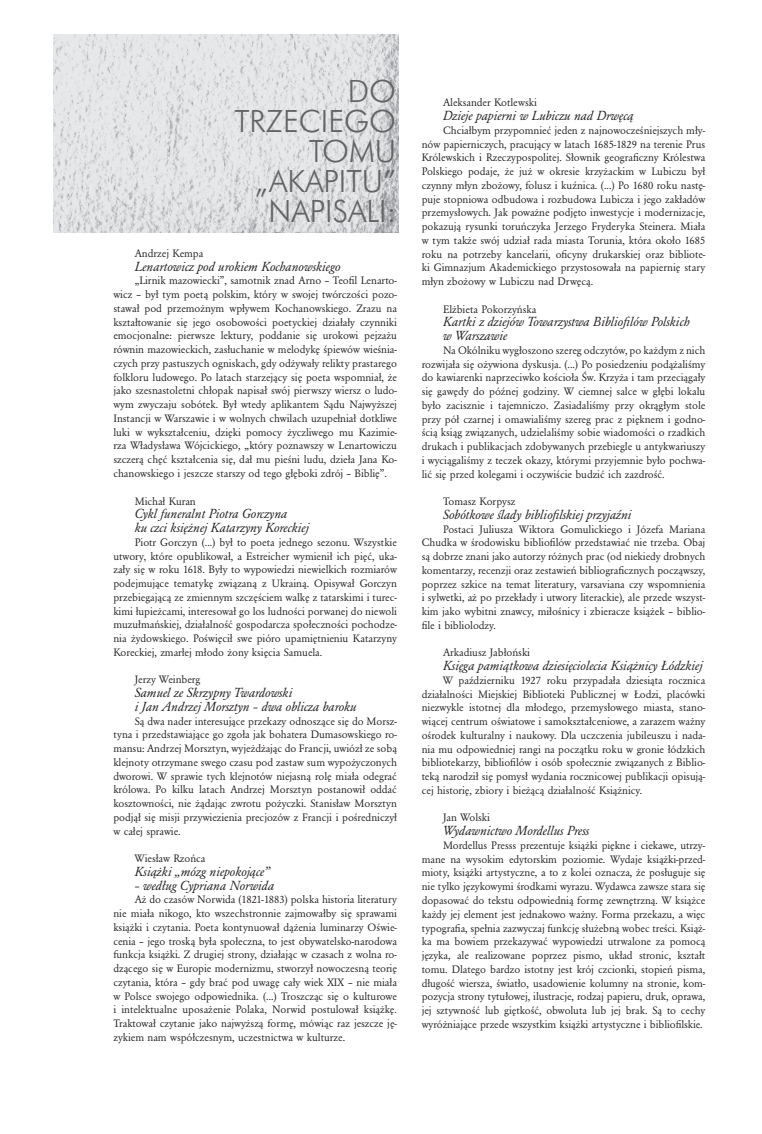
<style>
.page{position:relative;width:762px;height:1134px;background:#fff}
.page>*{position:absolute;margin:0;border:0;box-sizing:border-box;transform-origin:0 0}
.t1{font:30px/30px "Futura Lt PL";color:#636366;text-align:right}
.t2{font:italic 13.75px/13.8px "Garamond URWTOT";color:#231f20}
.t3{font:11.25px/13.8px "Garamond URWTOT";color:#231f20;text-align:justify}
</style>
<div class="page">
<img style="left:53px;top:35px;width:346px;height:197px">
<h1 class="t1" style="left:234px;top:75px;width:163px">DO<br>TRZECIEGO<br>TOMU „AKAPITU”<br>NAPISALI:</h1>
<p class="t3" style="left:135px;top:246px;width:70px">Andrzej Kempa</p>
<p class="t2" style="left:135px;top:259px;width:207px">Lenartowicz pod urokiem Kochanowskiego</p>
<p class="t3" style="left:113px;top:274px;width:285px;text-indent:21px">„Lirnik mazowiecki”, samotnik znad Arno – Teofil Lenarto&shy;wicz – był tym poetą polskim, który w swojej twórczości pozo&shy;stawał pod przemożnym wpływem Kochanowskiego. Zrazu na kształtowanie się jego osobowości poetyckiej działały czynniki emocjonalne: pierwsze lektury, poddanie się urokowi pejzażu równin mazowieckich, zasłuchanie w melodykę śpiewów wieśnia&shy;czych przy pastuszych ogniskach, gdy odżywały relikty prastarego folkloru ludowego. Po latach starzejący się poeta wspomniał, że jako szesnastoletni chłopak napisał swój pierwszy wiersz o ludo&shy;wym zwyczaju sobótek. Był wtedy aplikantem Sądu Najwyższej Instancji w Warszawie i w wolnych chwilach uzupełniał dotkliwe luki w wykształceniu, dzięki pomocy życzliwego mu Kazimie&shy;rza Władysława Wójcickiego, „który poznawszy w Lenartowiczu szczerą chęć kształcenia się, dał mu pieśni ludu, dzieła Jana Ko&shy;chanowskiego i jeszcze starszy od tego głęboki zdrój – Biblię”.</p>
<p class="t3" style="left:135px;top:494px;width:63px">Michał Kuran</p>
<p class="t2" style="left:135px;top:507px;width:176px">Cykl funeralnt Piotra Gorczyna<br>ku czci księżnej Katarzyny Koreckiej</p>
<p class="t3" style="left:113px;top:535px;width:285px;text-indent:21px">Piotr Gorczyn (...) był to poeta jednego sezonu. Wszystkie utwory, które opublikował, a Estreicher wymienił ich pięć, uka&shy;zały się w roku 1618. Były to wypowiedzi niewielkich rozmiarów podejmujące tematykę związaną z Ukrainą. Opisywał Gorczyn przebiegającą ze zmiennym szczęściem walkę z tatarskimi i turec&shy;kimi łupieżcami, interesował go los ludności porwanej do niewoli muzułmańskiej, działalność gospodarcza społeczności pochodze&shy;nia żydowskiego. Poświęcił swe pióro upamiętnieniu Katarzyny Koreckiej, zmarłej młodo żony księcia Samuela.</p>
<p class="t3" style="left:135px;top:673px;width:67px">Jerzy Weinberg</p>
<p class="t2" style="left:135px;top:686px;width:224px">Samuel ze Skrzypny Twardowski<br>i Jan Andrzej Morsztyn – dwa oblicza baroku</p>
<p class="t3" style="left:113px;top:714px;width:285px;text-indent:21px">Są dwa nader interesujące przekazy odnoszące się do Morsz&shy;tyna i przedstawiające go zgoła jak bohatera Dumasowskiego ro&shy;mansu: Andrzej Morsztyn, wyjeżdżając do Francji, uwiózł ze sobą klejnoty otrzymane swego czasu pod zastaw sum wypożyczonych dworowi. W sprawie tych klejnotów niejasną rolę miała odegrać królowa. Po kilku latach Andrzej Morsztyn postanowił oddać kosztowności, nie żądając zwrotu pożyczki. Stanisław Morsztyn podjął się misji przywiezienia precjozów z Francji i pośredniczył w całej sprawie.</p>
<p class="t3" style="left:135px;top:851px;width:72px">Wiesław Rzońca</p>
<p class="t2" style="left:135px;top:864px;width:137px">Książki „mózg niepokojące”</p>
<p class="t2" style="left:135px;top:878px;width:141px">– według Cypriana Norwida</p>
<p class="t3" style="left:113px;top:893px;width:285px;text-indent:21px">Aż do czasów Norwida (1821-1883) polska historia literatury nie miała nikogo, kto wszechstronnie zajmowałby się sprawami książki i czytania. Poeta kontynuował dążenia luminarzy Oświe&shy;cenia – jego troską była społeczna, to jest obywatelsko-narodowa funkcja książki. Z drugiej strony, działając w czasach z wolna ro&shy;dzącego się w Europie modernizmu, stworzył nowoczesną teorię czytania, która – gdy brać pod uwagę cały wiek XIX – nie miała w Polsce swojego odpowiednika. (...) Troszcząc się o kulturowe i intelektualne uposażenie Polaka, Norwid postulował książkę.<br>Traktował czytanie jako najwyższą formę, mówiąc raz jeszcze ję&shy;zykiem nam współczesnym, uczestnictwa w kulturze.</p>
<p class="t3" style="left:443px;top:96px;width:95px">Aleksander Kotlewski</p>
<p class="t2" style="left:443px;top:109px;width:192px">Dzieje papierni w Lubiczu nad Drwęcą</p>
<p class="t3" style="left:422px;top:123px;width:285px;text-indent:21px">Chciałbym przypomnieć jeden z najnowocześniejszych mły&shy;nów papierniczych, pracujący w latach 1685-1829 na terenie Prus Królewskich i Rzeczypospolitej. Słownik geograficzny Królestwa Polskiego podaje, że już w okresie krzyżackim w Lubiczu był czynny młyn zbożowy, folusz i kuźnica. (...) Po 1680 roku nastę&shy;puje stopniowa odbudowa i rozbudowa Lubicza i jego zakładów przemysłowych. Jak poważne podjęto inwestycje i modernizacje, pokazują rysunki toruńczyka Jerzego Fryderyka Steinera. Miała w tym także swój udział rada miasta Torunia, która około 1685 roku na potrzeby kancelarii, oficyny drukarskiej oraz bibliote&shy;ki Gimnazjum Akademickiego przystosowała na papiernię stary młyn zbożowy w Lubiczu nad Drwęcą.</p>
<p class="t3" style="left:443px;top:302px;width:95px">Elżbieta Pokorzyńska</p>
<p class="t2" style="left:443px;top:315px;width:248px">Kartki z dziejów Towarzystwa Bibliofilów Polskich w Warszawie</p>
<p class="t3" style="left:422px;top:343px;width:285px;text-indent:21px">Na Okólniku wygłoszono szereg odczytów, po każdym z nich rozwijała się ożywiona dyskusja. (...) Po posiedzeniu podążaliśmy do kawiarenki naprzeciwko kościoła Św. Krzyża i tam przeciągały się gawędy do późnej godziny. W ciemnej salce w głębi lokalu było zacisznie i tajemniczo. Zasiadaliśmy przy okrągłym stole przy pół czarnej i omawialiśmy szereg prac z pięknem i godno&shy;ścią ksiąg związanych, udzielaliśmy sobie wiadomości o rzadkich drukach i publikacjach zdobywanych przebiegle u antykwariuszy i wyciągaliśmy z teczek okazy, którymi przyjemnie było pochwa&shy;lić się przed kolegami i oczywiście budzić ich zazdrość.</p>
<p class="t3" style="left:443px;top:495px;width:74px">Tomasz Korpysz</p>
<p class="t2" style="left:443px;top:508px;width:190px">Sobótkowe ślady bibliofilskiej przyjaźni</p>
<p class="t3" style="left:422px;top:522px;width:285px;text-indent:21px">Postaci Juliusza Wiktora Gomulickiego i Józefa Mariana Chudka w środowisku bibliofilów przedstawiać nie trzeba. Obaj są dobrze znani jako autorzy różnych prac (od niekiedy drobnych komentarzy, recenzji oraz zestawień bibliograficznych począwszy, poprzez szkice na temat literatury, varsaviana czy wspomnienia i sylwetki, aż po przekłady i utwory literackie), ale przede wszyst&shy;kim jako wybitni znawcy, miłośnicy i zbieracze książek – biblio&shy;file i bibliolodzy.</p>
<p class="t3" style="left:443px;top:646px;width:89px">Arkadiusz Jabłoński</p>
<p class="t2" style="left:443px;top:659px;width:261px">Księga pamiątkowa dziesięciolecia Książnicy Łódzkiej</p>
<p class="t3" style="left:422px;top:673px;width:285px;text-indent:21px">W październiku 1927 roku przypadała dziesiąta rocznica działalności Miejskiej Biblioteki Publicznej w Łodzi, placówki niezwykle istotnej dla młodego, przemysłowego miasta, stano&shy;wiącej centrum oświatowe i samokształceniowe, a zarazem ważny ośrodek kulturalny i naukowy. Dla uczczenia jubileuszu i nada&shy;nia mu odpowiedniej rangi na początku roku w gronie łódzkich bibliotekarzy, bibliofilów i osób społecznie związanych z Biblio&shy;teką narodził się pomysł wydania rocznicowej publikacji opisują&shy;cej historię, zbiory i bieżącą działalność Książnicy.</p>
<p class="t3" style="left:443px;top:811px;width:48px">Jan Wolski</p>
<p class="t2" style="left:443px;top:824px;width:148px">Wydawnictwo Mordellus Press</p>
<p class="t3" style="left:422px;top:838px;width:285px;text-indent:21px">Mordellus Presss prezentuje książki piękne i ciekawe, utrzy&shy;mane na wysokim edytorskim poziomie. Wydaje książki-przed&shy;mioty, książki artystyczne, a to z kolei oznacza, że posługuje się nie tylko językowymi środkami wyrazu. Wydawca zawsze stara się dopasować do tekstu odpowiednią formę zewnętrzną. W książce każdy jej element jest jednakowo ważny. Forma przekazu, a więc typografia, spełnia zazwyczaj funkcję służebną wobec treści. Książ&shy;ka ma bowiem przekazywać wypowiedzi utrwalone za pomocą języka, ale realizowane poprzez pismo, układ stronic, kształt tomu. Dlatego bardzo istotny jest krój czcionki, stopień pisma, długość wiersza, światło, usadowienie kolumny na stronie, kom&shy;pozycja strony tytułowej, ilustracje, rodzaj papieru, druk, oprawa, jej sztywność lub giętkość, obwoluta lub jej brak. Są to cechy wyróżniające przede wszystkim książki artystyczne i bibliofilskie.</p>
</div>
